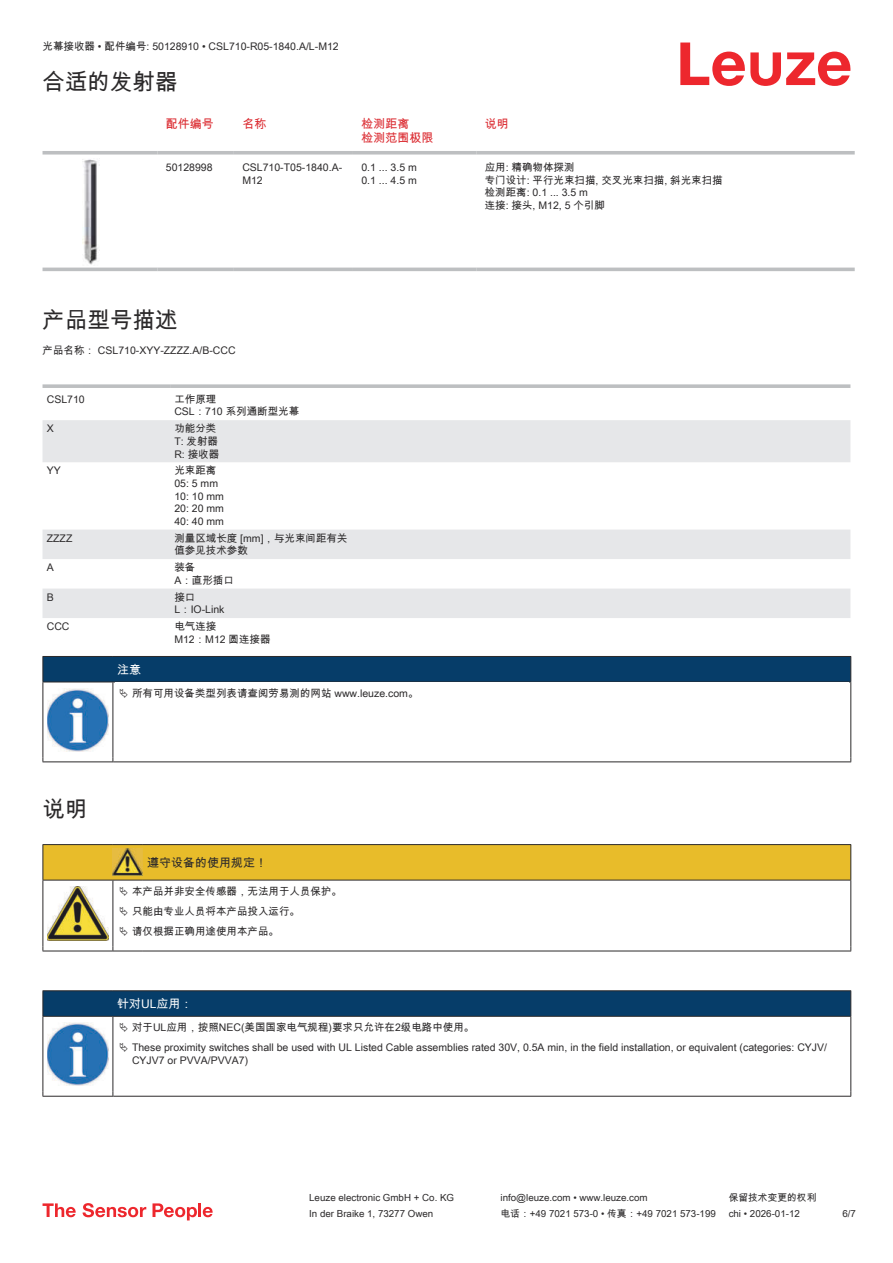
<style>
.page{position:relative;width:893px;height:1263px;background:#fff}
.page>*{position:absolute;margin:0;border:0;box-sizing:border-box;transform-origin:0 0}
.t1{font:22.5px "Arial Unicode MS";color:#2b292a}
.t2{font:12px/14.4px "Arial Unicode MS";color:#db2a30}
.t3{font:12px "Arial Unicode MS";color:#2b292a}
.t4{font:12px "Arial Unicode MS";color:#fff}
.t5{font:10.5px/12.6px "Arial Unicode MS";color:#2b292a}
.t6{font:9.75px "Arial Unicode MS";color:#2b292a}
</style>
<div class="page">
<svg style="left:680px;top:43px;width:170px;height:43px"></svg>
<svg style="left:43px;top:159px;width:812px;height:113px"></svg>
<svg style="left:43px;top:151px;width:114px;height:4px"></svg>
<svg style="left:157px;top:151px;width:77px;height:4px"></svg>
<svg style="left:234px;top:151px;width:119px;height:4px"></svg>
<svg style="left:353px;top:151px;width:123px;height:4px"></svg>
<svg style="left:476px;top:151px;width:379px;height:4px;background:#c4c6c8"></svg>
<hr style="left:43px;top:268px;width:114px;height:3px;background:#bdbfc1">
<hr style="left:157px;top:268px;width:77px;height:3px;background:#bdbfc1">
<hr style="left:234px;top:268px;width:119px;height:3px;background:#bdbfc1">
<hr style="left:353px;top:268px;width:123px;height:3px;background:#bdbfc1">
<hr style="left:476px;top:268px;width:379px;height:3px;background:#bdbfc1">
<img style="left:83px;top:159px;width:17px;height:106px">
<svg style="left:43px;top:420px;width:807px;height:198px;fill:#e6e7e9"></svg>
<svg style="left:43px;top:384px;width:127px;height:4px"></svg>
<svg style="left:170px;top:384px;width:680px;height:4px;background:#c3c5c7"></svg>
<svg style="left:43px;top:1203px;width:33px;height:14px"></svg>
<svg style="left:83px;top:1203px;width:63px;height:14px"></svg>
<svg style="left:153px;top:1203px;width:44px;height:17px"></svg>
<hr style="left:198px;top:1203px;width:3px;height:14px;background:#ed272d">
<svg style="left:203px;top:1207px;width:10px;height:10px"></svg>
<hr style="left:43px;top:682px;width:70px;height:1px;background:#2b292a">
<svg style="left:43px;top:656px;width:808px;height:26px;background:#083b65"></svg>
<hr style="left:113px;top:682px;width:738px;height:1px;background:#2b292a">
<hr style="left:43px;top:682px;width:1px;height:75px;background:#2b292a">
<hr style="left:113px;top:682px;width:1px;height:75px;background:#2b292a">
<hr style="left:850px;top:682px;width:1px;height:75px;background:#2b292a">
<hr style="left:43px;top:761px;width:70px;height:1px;background:#2b292a">
<hr style="left:113px;top:761px;width:738px;height:1px;background:#2b292a">
<img style="left:47px;top:688px;width:61px;height:63px">
<hr style="left:43px;top:951px;width:70px;height:1px;background:#2b292a">
<hr style="left:113px;top:951px;width:30px;height:1px;background:#2b292a">
<hr style="left:143px;top:951px;width:708px;height:1px;background:#2b292a">
<svg style="left:44px;top:1070px;width:806px;height:26px"></svg>
<hr style="left:43px;top:990px;width:70px;height:1px;background:#2b292a">
<hr style="left:113px;top:990px;width:738px;height:1px;background:#2b292a">
<hr style="left:43px;top:1017px;width:1px;height:75px;background:#2b292a">
<hr style="left:113px;top:1017px;width:1px;height:75px;background:#2b292a">
<hr style="left:850px;top:1017px;width:1px;height:75px;background:#2b292a">
<hr style="left:43px;top:1096px;width:70px;height:1px;background:#2b292a">
<hr style="left:113px;top:1096px;width:738px;height:1px;background:#2b292a">
<img style="left:47px;top:1070px;width:61px;height:15px">
<svg style="left:43px;top:844px;width:808px;height:107px"></svg>
<svg style="left:43px;top:991px;width:808px;height:79px"></svg>
<p class="t5" style="left:43px;top:40px;width:298px">光幕接收器 • 配件编号: 50128910 • CSL710-R05-1840.A/L-M12</p>
<h1 class="t1" style="left:43px;top:66px;width:136px">合适的发射器</h1>
<p class="t2" style="left:166px;top:116px;width:49px">配件编号</p>
<p class="t2" style="left:242px;top:116px;width:25px">名称</p>
<p class="t2" style="left:361px;top:116px;width:74px">检测距离<br>检测范围极限</p>
<p class="t2" style="left:485px;top:116px;width:25px">说明</p>
<p class="t5" style="left:166px;top:161px;width:48px">50128998</p>
<p class="t5" style="left:242px;top:161px;width:101px">CSL710-T05-1840.A-<br>M12</p>
<p class="t5" style="left:361px;top:161px;width:57px">0.1 ... 3.5 m<br>0.1 ... 4.5 m</p>
<p class="t5" style="left:485px;top:161px;width:240px">应用: 精确物体探测<br>专门设计: 平行光束扫描, 交叉光束扫描, 斜光束扫描检测距离: 0.1 ... 3.5 m<br>连接: 接头, M12, 5 个引脚</p>
<h1 class="t1" style="left:43px;top:303px;width:136px">产品型号描述</h1>
<p class="t5" style="left:43px;top:343px;width:195px">产品名称： CSL710-XYY-ZZZZ.A/B-CCC</p>
<p class="t5" style="left:47px;top:393px;width:39px">CSL710</p>
<p class="t5" style="left:174px;top:393px;width:126px">工作原理<br>CSL：710 系列通断型光幕</p>
<p class="t5" style="left:47px;top:422px;width:9px">X</p>
<p class="t5" style="left:174px;top:422px;width:46px">功能分类<br>T: 发射器<br>R: 接收器</p>
<p class="t5" style="left:47px;top:464px;width:16px">YY</p>
<p class="t5" style="left:174px;top:464px;width:51px">光束距离<br>05: 5 mm<br>10: 10 mm<br>20: 20 mm<br>40: 40 mm</p>
<p class="t5" style="left:47px;top:531px;width:27px">ZZZZ</p>
<p class="t5" style="left:174px;top:531px;width:175px">测量区域长度 [mm]，与光束间距有关值参见技术参数</p>
<p class="t5" style="left:47px;top:561px;width:9px">A</p>
<p class="t5" style="left:174px;top:561px;width:61px">装备<br>A：直形插口</p>
<p class="t5" style="left:47px;top:590px;width:9px">B</p>
<p class="t5" style="left:174px;top:590px;width:52px">接口<br>L：IO-Link</p>
<p class="t5" style="left:47px;top:620px;width:24px">CCC</p>
<p class="t5" style="left:174px;top:620px;width:98px">电气连接<br>M12：M12 圆连接器</p>
<p class="t4" style="left:117px;top:661px;width:25px">注意</p>
<p class="t5" style="left:132px;top:686px;width:288px">所有可用设备类型列表请查阅劳易测的网站 www.leuze.com。</p>
<h1 class="t1" style="left:43px;top:792px;width:46px">说明</h1>
<p class="t3" style="left:147px;top:854px;width:121px">遵守设备的使用规定！</p>
<p class="t5" style="left:132px;top:881px;width:211px;line-height:20.2px">本产品并非安全传感器，无法用于人员保护。只能由专业人员将本产品投入运行。<br>请仅根据正确用途使用本产品。</p>
<p class="t4" style="left:117px;top:995px;width:77px">针对UL应用：</p>
<p class="t5" style="left:132px;top:1017px;width:697px;line-height:20.2px">对于UL应用，按照NEC(美国国家电气规程)要求只允许在2级电路中使用。<br>These proximity switches shall be used with UL Listed Cable assemblies rated 30V, 0.5A min, in the field installation, or equivalent (categories: CYJV/</p>
<p class="t5" style="left:132px;top:1054px;width:118px">CYJV7 or PVVA/PVVA7)</p>
<p class="t6" style="left:309px;top:1191px;width:146px">Leuze electronic GmbH + Co. KG</p>
<p class="t6" style="left:501px;top:1191px;width:149px">info@leuze.com • www.leuze.com</p>
<p class="t6" style="left:729px;top:1191px;width:89px">保留技术变更的权利</p>
<p class="t6" style="left:309px;top:1206px;width:126px">In der Braike 1, 73277 Owen</p>
<p class="t6" style="left:501px;top:1206px;width:217px">电话：+49 7021 573-0 • 传真：+49 7021 573-199</p>
<p class="t6" style="left:729px;top:1206px;width:73px">chi • 2026-01-12</p>
<p class="t6" style="left:842px;top:1206px;width:15px">6/7</p>
</div>
